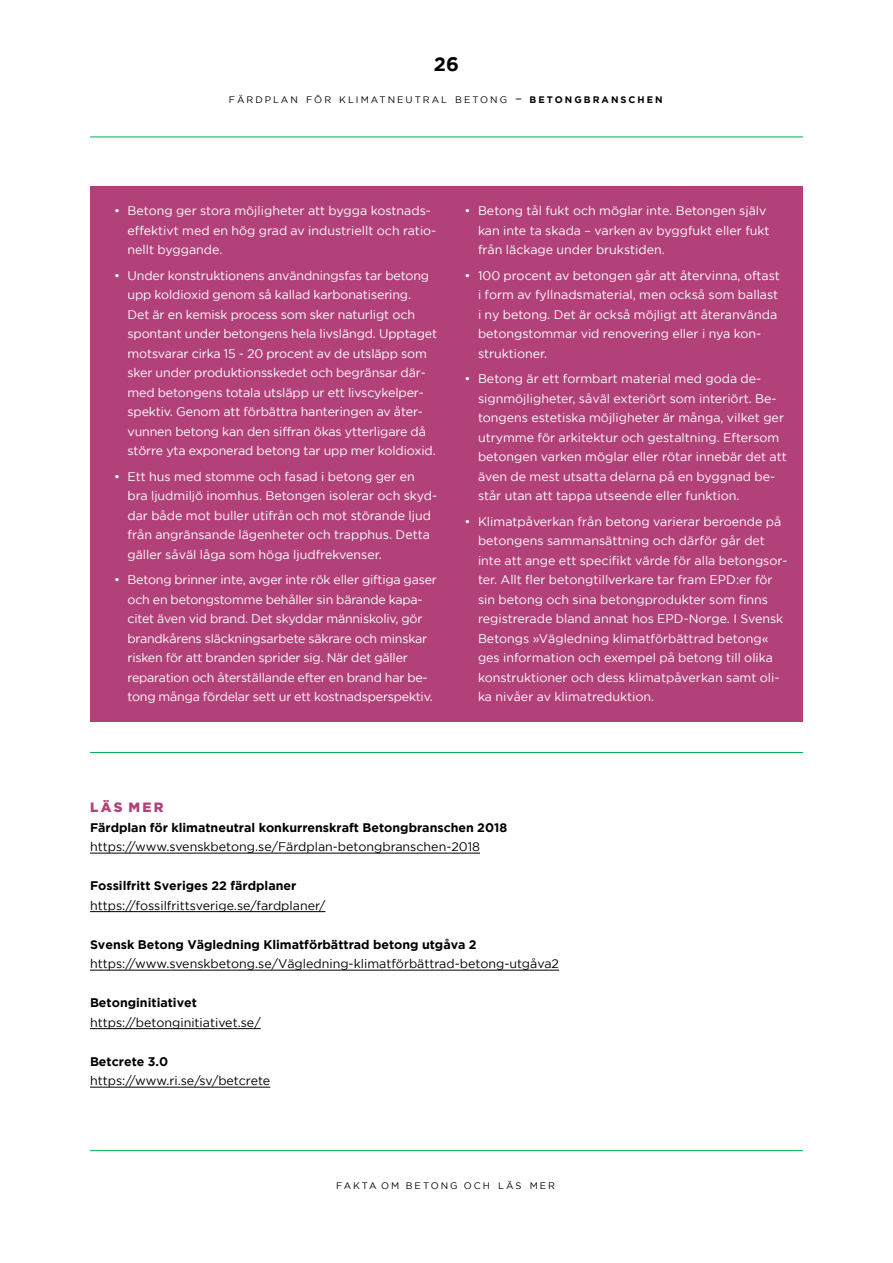
<style>
.page{position:relative;width:893px;height:1263px;background:#fff}
.page>*{position:absolute;margin:0;border:0;box-sizing:border-box;transform-origin:0 0}
.t1{font:700 19.5px "Gotham";color:#000}
.t2{font:900 13.5px "Gotham Pro";letter-spacing:.17em;color:#b34179}
.t3{font:12.45px/19.5px "Gotham";color:#fff}
.t4{font:12.45px "Gotham";color:#000}
.t5{font:700 12.45px "Gotham";color:#000}
.t6{font:9.45px "Gotham";letter-spacing:.215em;color:#000}
.s1{font-size:13.5px}
.s2{font-weight:700}
</style>
<div class="page">
<hr style="left:90px;top:137px;width:713px;height:1px;background:#00b04c">
<hr style="left:90px;top:1150px;width:713px;height:1px;background:#00b04c">
<hr style="left:90px;top:752px;width:713px;height:1px;background:#00b04c">
<hr style="left:90px;top:853px;width:390px;height:1px;background:#000">
<hr style="left:90px;top:911px;width:235px;height:1px;background:#000">
<hr style="left:90px;top:970px;width:469px;height:1px;background:#000">
<hr style="left:90px;top:1028px;width:171px;height:1px;background:#000">
<hr style="left:90px;top:1087px;width:180px;height:1px;background:#000">
<div style="left:90px;top:187px;width:713px;height:535px;background:#b34179"></div>
<h1 class="t1" style="left:434px;top:52px;width:27px">26</h1>
<p class="t6" style="left:229px;top:95px;width:435px">FÄRDPLAN FÖR KLIMATNEUTRAL BETONG <span class="s1">–</span> <span class="s2">BETONGBRANSCHEN</span></p>
<p class="t3" style="left:128px;top:201px;width:310px;text-indent:-14px">• Betong ger stora möjligheter att bygga kostnads&shy;effektivt med en hög grad av industriellt och ratio&shy;nellt byggande.</p>
<p class="t3" style="left:128px;top:265px;width:311px;text-indent:-13px">• Under konstruktionens användningsfas tar betong upp koldioxid genom så kallad karbonatisering.<br>Det är en kemisk process som sker naturligt och spontant under betongens hela livslängd. Upptaget motsvarar cirka 15 - 20 procent av de utsläpp som sker under produktionsskedet och begränsar där&shy;med betongens totala utsläpp ur ett livscykelper&shy;spektiv. Genom att förbättra hanteringen av åter&shy;vunnen betong kan den siffran ökas ytterligare då större yta exponerad betong tar upp mer koldioxid.</p>
<p class="t3" style="left:128px;top:466px;width:311px;text-indent:-13px">• Ett hus med stomme och fasad i betong ger en bra ljudmiljö inomhus. Betongen isolerar och skyd&shy;dar både mot buller utifrån och mot störande ljud från angränsande lägenheter och trapphus. Detta gäller såväl låga som höga ljudfrekvenser.</p>
<p class="t3" style="left:128px;top:570px;width:311px;text-indent:-13px">• Betong brinner inte, avger inte rök eller giftiga gaser och en betongstomme behåller sin bärande kapa&shy;citet även vid brand. Det skyddar människoliv, gör brandkårens släckningsarbete säkrare och minskar risken för att branden sprider sig. När det gäller reparation och återställande efter en brand har be&shy;tong många fördelar sett ur ett kostnadsperspektiv.</p>
<p class="t3" style="left:478px;top:201px;width:293px;text-indent:-13px">• Betong tål fukt och möglar inte. Betongen själv kan inte ta skada – varken av byggfukt eller fukt från läckage under brukstiden.</p>
<p class="t3" style="left:478px;top:265px;width:303px;text-indent:-13px">• 100 procent av betongen går att återvinna, oftast i form av fyllnadsmaterial, men också som ballast i ny betong. Det är också möjligt att återanvända betongstommar vid renovering eller i nya kon&shy;struktioner.</p>
<p class="t3" style="left:478px;top:369px;width:310px;text-indent:-13px">• Betong är ett formbart material med goda de&shy;signmöjligheter, såväl exteriört som interiört. Be&shy;tongens estetiska möjligheter är många, vilket ger utrymme för arkitektur och gestaltning. Eftersom betongen varken möglar eller rötar innebär det att även de mest utsatta delarna på en byggnad be&shy;står utan att tappa utseende eller funktion.</p>
<p class="t3" style="left:478px;top:511px;width:311px;text-indent:-13px">• Klimatpåverkan från betong varierar beroende på betongens sammansättning och därför går det inte att ange ett specifikt värde för alla betongsor&shy;ter. Allt fler betongtillverkare tar fram EPD:er för sin betong och sina betongprodukter som finns registrerade bland annat hos EPD-Norge. I Svensk Betongs »Vägledning klimatförbättrad betong« ges information och exempel på betong till olika konstruktioner och dess klimatpåverkan samt oli&shy;ka nivåer av klimatreduktion.</p>
<p class="t2" style="left:90px;top:800px;width:75px">LÄS MER</p>
<p class="t5" style="left:90px;top:820px;width:419px">Färdplan för klimatneutral konkurrenskraft Betongbranschen 2018</p>
<p class="t4" style="left:90px;top:840px;width:391px">https://www.svenskbetong.se/Färdplan-betongbranschen-2018</p>
<p class="t5" style="left:90px;top:879px;width:208px">Fossilfritt Sveriges 22 färdplaner</p>
<p class="t4" style="left:90px;top:899px;width:237px">https://fossilfrittsverige.se/fardplaner/</p>
<p class="t5" style="left:90px;top:937px;width:388px">Svensk Betong Vägledning Klimatförbättrad betong utgåva 2</p>
<p class="t4" style="left:90px;top:957px;width:471px">https://www.svenskbetong.se/Vägledning-klimatförbättrad-betong-utgåva2</p>
<p class="t5" style="left:90px;top:996px;width:108px">Betonginitiativet</p>
<p class="t4" style="left:90px;top:1016px;width:172px">https://betonginitiativet.se/</p>
<p class="t5" style="left:90px;top:1054px;width:80px">Betcrete 3.0</p>
<p class="t4" style="left:90px;top:1074px;width:182px">https://www.ri.se/sv/betcrete</p>
<p class="t6" style="left:336px;top:1180px;width:220px">FAKTA OM BETONG OCH LÄS MER</p>
</div>
